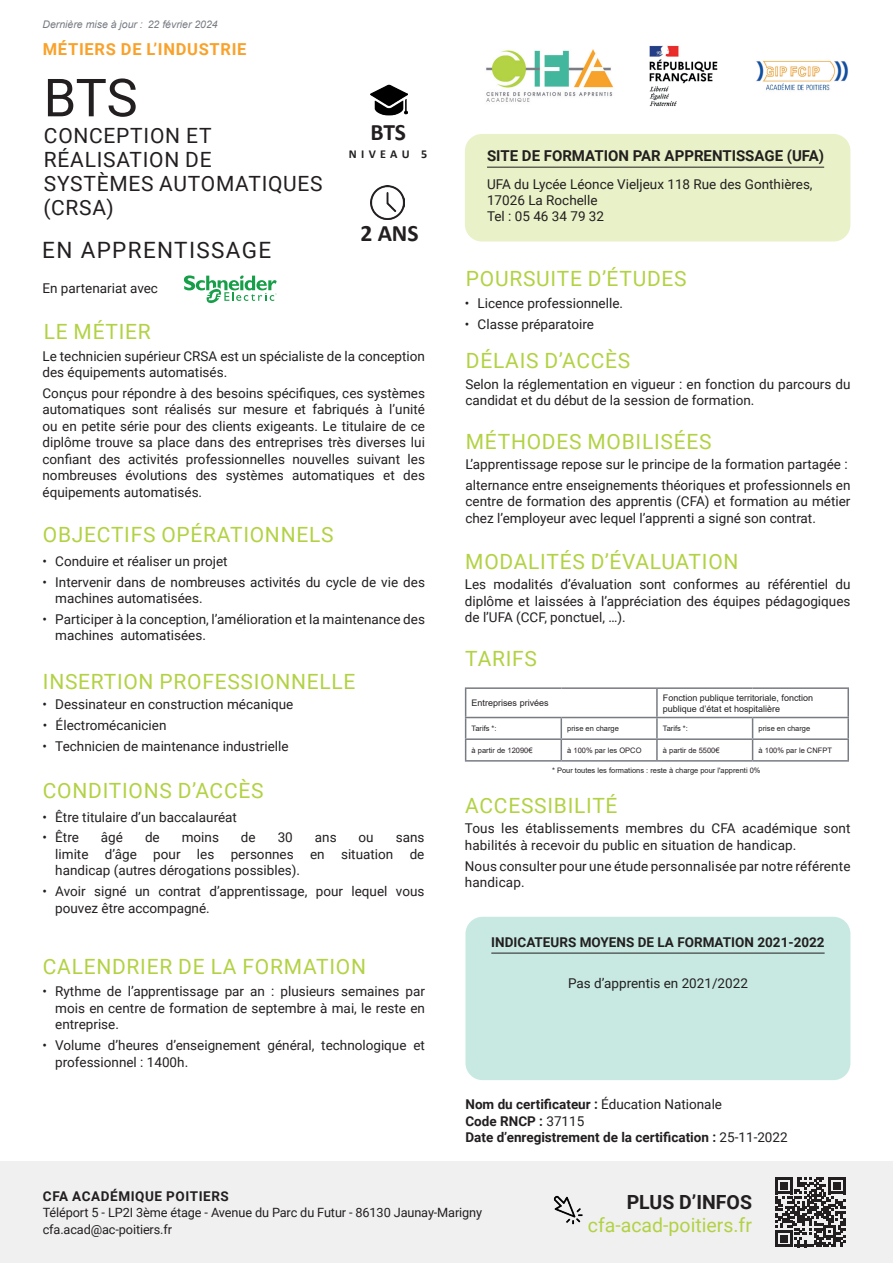
<style>
.page{position:relative;width:893px;height:1263px;background:#fff}
.page>*{position:absolute;margin:0;border:0;box-sizing:border-box;transform-origin:0 0}
.t1{font:52.5px "Roboto";color:#231f20}
.t2{font:700 23.55px "Calibri";color:#231f20}
.t3{font:22.5px "Roboto";letter-spacing:.06em;color:#231f20}
.t4{font:21px "Roboto";letter-spacing:.035em;color:#b2d244}
.t5{font:21px/24px "Roboto";letter-spacing:.035em;color:#231f20}
.t6{font:19.5px "Roboto";color:#b2d244}
.t7{font:700 19.5px "Roboto";color:#231f20}
.t8{font:700 16.5px "Roboto";letter-spacing:.045em;color:#f9a22b}
.t9{font:700 15px "Roboto";color:#231f20}
.t10{font:13.5px/16.5px "Roboto";color:#231f20}
.t11{font:700 13.5px/16.2px "Roboto";color:#231f20}
.t12{font:700 13.5px "Roboto";letter-spacing:.045em;color:#231f20}
.t13{font:12.75px/16.5px "Roboto";letter-spacing:-.01em;color:#231f20}
.t14{font:700 12.15px "Calibri";letter-spacing:.36em;color:#231f20}
.t15{font:italic 10.5px "Arial";color:#777b82}
.t16{font:9px/10.8px "Arial";color:#231f20}
.t17{font:7.5px "Arial";color:#231f20}
.s1{font-weight:400}
</style>
<div class="page">
<div style="left:465px;top:134px;width:385px;height:107px;background:#e8f1c7;border-radius:17px"></div>
<div style="left:0;top:1161px;width:893px;height:102px;background:#f0f0f1"></div>
<img style="left:486px;top:49px;width:128px;height:53px">
<img style="left:371px;top:185px;width:34px;height:34px">
<img style="left:371px;top:84px;width:37px;height:32px">
<hr style="left:487px;top:167px;width:337px;height:1px;background:#231f20">
<div style="left:465px;top:917px;width:385px;height:163px;background:#c7e9e1;border-radius:17px"></div>
<hr style="left:491px;top:953px;width:334px;height:1px;background:#231f20">
<img style="left:649px;top:45px;width:199px;height:61px">
<svg style="left:775px;top:1177px;width:70px;height:70px"></svg>
<img style="left:554px;top:1196px;width:29px;height:28px">
<svg style="left:184px;top:275px;width:93px;height:28px"></svg>
<hr style="left:847px;top:689px;width:2px;height:28px;background:#777b82">
<hr style="left:465px;top:687px;width:96px;height:2px;background:#777b82">
<hr style="left:561px;top:687px;width:96px;height:2px;background:#777b82">
<hr style="left:657px;top:687px;width:96px;height:2px;background:#777b82">
<hr style="left:656px;top:689px;width:2px;height:28px;background:#777b82">
<hr style="left:753px;top:687px;width:96px;height:2px;background:#777b82">
<hr style="left:465px;top:717px;width:96px;height:1px;background:#777b82">
<hr style="left:561px;top:717px;width:96px;height:1px;background:#777b82">
<hr style="left:560px;top:718px;width:2px;height:20px;background:#777b82">
<hr style="left:657px;top:717px;width:96px;height:1px;background:#777b82">
<hr style="left:656px;top:718px;width:2px;height:20px;background:#777b82">
<hr style="left:753px;top:717px;width:96px;height:1px;background:#777b82">
<hr style="left:847px;top:718px;width:2px;height:20px;background:#777b82">
<hr style="left:465px;top:738px;width:96px;height:2px;background:#777b82">
<svg style="left:465px;top:689px;width:1px;height:71px"></svg>
<hr style="left:561px;top:738px;width:96px;height:2px;background:#777b82">
<hr style="left:560px;top:740px;width:2px;height:20px;background:#777b82">
<hr style="left:657px;top:738px;width:96px;height:2px;background:#777b82">
<hr style="left:656px;top:740px;width:2px;height:20px;background:#777b82">
<hr style="left:753px;top:738px;width:96px;height:2px;background:#777b82">
<svg style="left:752px;top:718px;width:1px;height:42px"></svg>
<hr style="left:847px;top:740px;width:2px;height:20px;background:#777b82">
<hr style="left:465px;top:760px;width:96px;height:2px;background:#777b82">
<hr style="left:561px;top:760px;width:96px;height:2px;background:#777b82">
<hr style="left:657px;top:760px;width:96px;height:2px;background:#777b82">
<hr style="left:753px;top:760px;width:96px;height:2px;background:#777b82">
<p class="t15" style="left:43px;top:18px;width:177px">Dernière mise à jour : 22 février 2024</p>
<p class="t8" style="left:43px;top:37px;width:205px">MÉTIERS DE L’INDUSTRIE</p>
<h1 class="t1" style="left:44px;top:61px;width:96px">BTS</h1>
<h3 class="t5" style="left:44px;top:123px;width:281px">CONCEPTION ET<br>RÉALISATION DE<br>SYSTÈMES AUTOMATIQUES (CRSA)</h3>
<h3 class="t3" style="left:42px;top:234px;width:230px">EN APPRENTISSAGE</h3>
<p class="t10" style="left:43px;top:280px;width:117px">En partenariat avec</p>
<h3 class="t4" style="left:44px;top:317px;width:109px">LE MÉTIER</h3>
<h2 class="t2" style="left:371px;top:116px;width:37px">BTS</h2>
<p class="t14" style="left:349px;top:145px;width:80px">NIVEAU 5</p>
<p class="t9" style="left:487px;top:145px;width:339px">SITE DE FORMATION PAR APPRENTISSAGE (UFA)</p>
<p class="t10" style="left:487px;top:176px;width:327px">UFA du Lycée Léonce Vieljeux 118 Rue des Gonthières,<br>17026 La Rochelle<br>Tel : 05 46 34 79 32</p>
<h2 class="t2" style="left:360px;top:216px;width:60px">2 ANS</h2>
<h3 class="t4" style="left:466px;top:264px;width:222px">POURSUITE D’ÉTUDES</h3>
<p class="t10" style="left:465px;top:294px;width:160px">• Licence professionnelle.</p>
<p class="t10" style="left:465px;top:315px;width:131px">• Classe préparatoire</p>
<p class="t10" style="left:43px;top:347px;width:384px">Le technicien supérieur CRSA est un spécialiste de la conception des équipements automatisés.</p>
<p class="t10" style="left:43px;top:384px;width:384px;text-align:justify">Conçus pour répondre à des besoins spécifiques, ces systèmes automatiques sont réalisés sur mesure et fabriqués à l’unité ou en petite série pour des clients exigeants. Le titulaire de ce diplôme trouve sa place dans des entreprises très diverses lui confiant des activités professionnelles nouvelles suivant les nombreuses évolutions des systèmes automatiques et des équipements automatisés.</p>
<h3 class="t4" style="left:43px;top:519px;width:292px">OBJECTIFS OPÉRATIONNELS</h3>
<p class="t10" style="left:43px;top:552px;width:187px">• Conduire et réaliser un projet</p>
<p class="t10" style="left:55px;top:573px;width:371px;text-indent:-13px">• Intervenir dans de nombreuses activités du cycle de vie des machines automatisées.</p>
<p class="t10" style="left:55px;top:610px;width:371px;text-indent:-13px">• Participer à la conception, l’amélioration et la maintenance des machines automatisées.</p>
<h3 class="t4" style="left:43px;top:667px;width:314px">INSERTION PROFESSIONNELLE</h3>
<p class="t10" style="left:43px;top:696px;width:252px">• Dessinateur en construction mécanique</p>
<p class="t10" style="left:43px;top:717px;width:125px">• Électromécanicien</p>
<p class="t10" style="left:43px;top:737px;width:248px">• Technicien de maintenance industrielle</p>
<h3 class="t4" style="left:43px;top:775px;width:222px">CONDITIONS D’ACCÈS</h3>
<p class="t10" style="left:43px;top:808px;width:196px">• Être titulaire d’un baccalauréat</p>
<p class="t10" style="left:43px;top:829px;width:38px">• Être</p>
<p class="t10" style="left:101px;top:829px;width:24px">âgé</p>
<p class="t10" style="left:145px;top:829px;width:16px">de</p>
<p class="t10" style="left:182px;top:829px;width:39px">moins</p>
<p class="t10" style="left:241px;top:829px;width:16px">de</p>
<p class="t10" style="left:278px;top:829px;width:17px">30</p>
<p class="t10" style="left:315px;top:829px;width:23px">ans</p>
<p class="t10" style="left:359px;top:829px;width:17px">ou</p>
<p class="t10" style="left:55px;top:829px;width:371px;text-align:justify;text-indent:340px">sans limite d’âge pour les personnes en situation de handicap (autres dérogations possibles).</p>
<p class="t10" style="left:55px;top:883px;width:371px;text-indent:-13px">• Avoir signé un contrat d’apprentissage, pour lequel vous pouvez être accompagné.</p>
<h3 class="t4" style="left:43px;top:951px;width:325px">CALENDRIER DE LA FORMATION</h3>
<p class="t10" style="left:55px;top:983px;width:371px;text-align:justify;text-indent:-13px">• Rythme de l’apprentissage par an : plusieurs semaines par mois en centre de formation de septembre à mai, le reste en entreprise.</p>
<p class="t10" style="left:55px;top:1036px;width:371px;text-indent:-13px">• Volume d’heures d’enseignement général, technologique et professionnel : 1400h.</p>
<h3 class="t4" style="left:466px;top:346px;width:166px">DÉLAIS D’ACCÈS</h3>
<p class="t10" style="left:465px;top:375px;width:386px">Selon la réglementation en vigueur : en fonction du parcours du candidat et du début de la session de formation.</p>
<h3 class="t4" style="left:466px;top:427px;width:247px">MÉTHODES MOBILISÉES</h3>
<p class="t10" style="left:465px;top:453px;width:386px;line-height:20.7px">L’apprentissage repose sur le principe de la formation partagée : alternance entre enseignements théoriques et professionnels en</p>
<p class="t10" style="left:465px;top:493px;width:386px">centre de formation des apprentis (CFA) et formation au métier chez l’employeur avec lequel l’apprenti a signé son contrat.</p>
<h3 class="t4" style="left:465px;top:547px;width:275px">MODALITÉS D’ÉVALUATION</h3>
<p class="t10" style="left:465px;top:576px;width:387px;text-align:justify">Les modalités d’évaluation sont conformes au référentiel du diplôme et laissées à l’appréciation des équipes pédagogiques de l’UFA (CCF, ponctuel, …).</p>
<h3 class="t4" style="left:465px;top:643px;width:73px">TARIFS</h3>
<p class="t16" style="left:472px;top:697px;width:79px">Entreprises privées</p>
<p class="t16" style="left:663px;top:692px;width:152px">Fonction publique territoriale, fonction publique d’état et hospitalière</p>
<p class="t17" style="left:472px;top:723px;width:27px">Tarifs *:</p>
<p class="t17" style="left:567px;top:723px;width:53px">prise en charge</p>
<p class="t17" style="left:663px;top:723px;width:27px">Tarifs *:</p>
<p class="t17" style="left:759px;top:723px;width:53px">prise en charge</p>
<p class="t17" style="left:472px;top:745px;width:62px">à partir de 12090€</p>
<p class="t17" style="left:567px;top:745px;width:76px">à 100% par les OPCO</p>
<p class="t17" style="left:663px;top:745px;width:58px">à partir de 5500€</p>
<p class="t17" style="left:759px;top:745px;width:75px">à 100% par le CNFPT</p>
<p class="t17" style="left:552px;top:765px;width:210px">* Pour toutes les formations : reste à charge pour l'apprenti 0%</p>
<h3 class="t4" style="left:465px;top:791px;width:154px">ACCESSIBILITÉ</h3>
<p class="t10" style="left:465px;top:820px;width:387px">Tous les établissements membres du CFA académique sont habilités à recevoir du public en situation de handicap.</p>
<p class="t10" style="left:465px;top:857px;width:387px">Nous consulter pour une étude personnalisée par notre référente handicap.</p>
<p class="t11" style="left:491px;top:934px;width:335px">INDICATEURS MOYENS DE LA FORMATION 2021-2022</p>
<p class="t10" style="left:568px;top:974px;width:181px">Pas d’apprentis en 2021/2022</p>
<p class="t11" style="left:465px;top:1096px;width:324px">Nom du certificateur : <span class="s1">Éducation Nationale<br></span>Code RNCP : <span class="s1">37115<br></span>Date d’enregistrement de la certification : <span class="s1">25-11-2022</span></p>
<p class="t12" style="left:43px;top:1186px;width:188px">CFA ACADÉMIQUE POITIERS</p>
<p class="t13" style="left:43px;top:1204px;width:441px">Téléport 5 - LP2I 3ème étage - Avenue du Parc du Futur - 86130 Jaunay-Marigny cfa.acad@ac-poitiers.fr</p>
<h3 class="t7" style="left:627px;top:1188px;width:127px">PLUS D’INFOS</h3>
<h3 class="t6" style="left:588px;top:1212px;width:166px">cfa-acad-poitiers.fr</h3>
</div>
